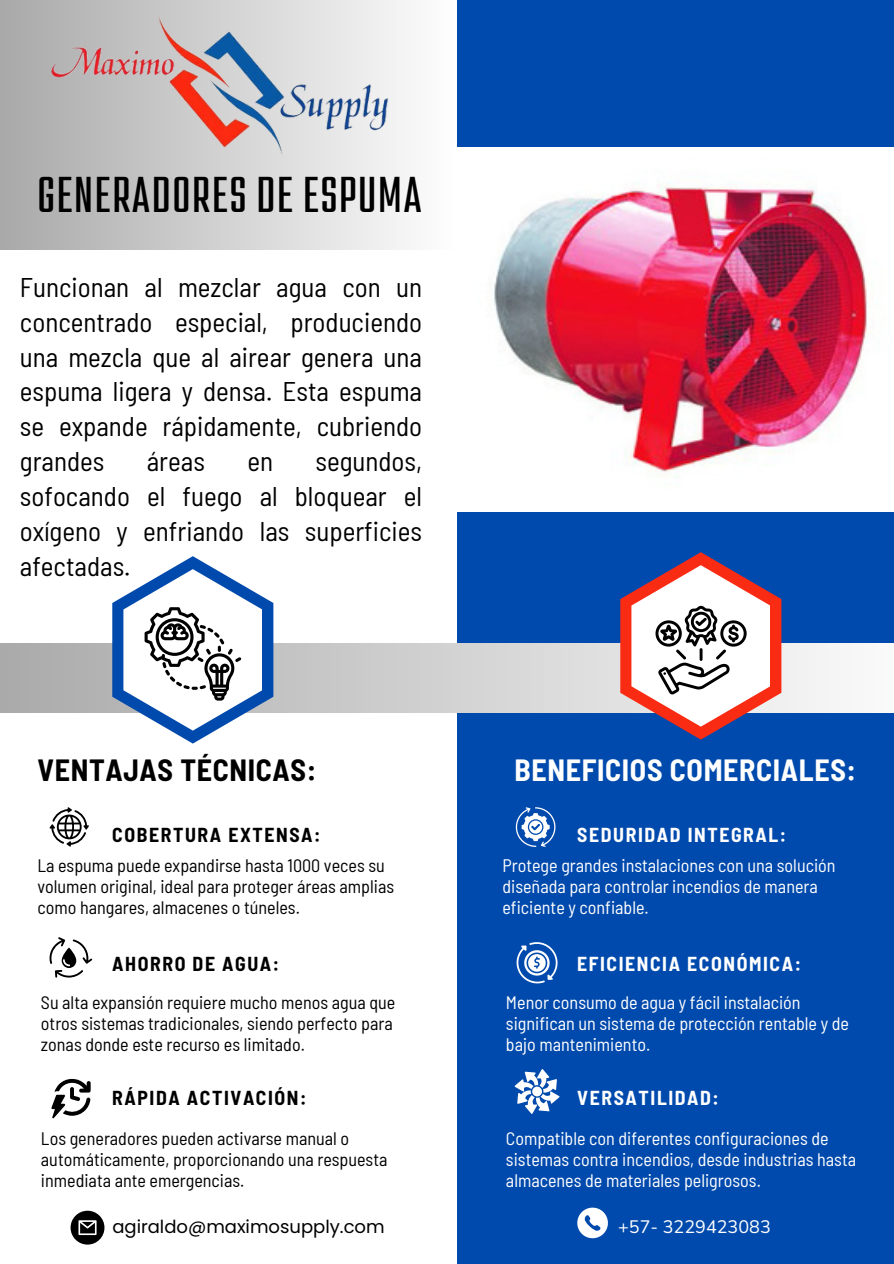
<style>
.page{position:relative;width:894px;height:1264px;background:#fff}
.page>*{position:absolute;margin:0;border:0;box-sizing:border-box;transform-origin:0 0}
.t1{font:45px "Kief Tek Medium Tall";letter-spacing:.04em;color:#000}
.t2{font:700 semi-condensed 30px "Barlow";letter-spacing:.02em;color:#fff}
.t3{font:700 semi-condensed 30px "Barlow";letter-spacing:.02em;color:#000}
.t4{font:semi-condensed 27px/34.8px "Barlow";color:#000;text-align:justify}
.t5{font:700 semi-condensed 19.8px "Barlow";letter-spacing:.08em;color:#fff}
.t6{font:700 semi-condensed 19.8px "Barlow";letter-spacing:.08em;color:#000}
.t7{font:semi-condensed 18.15px/21px "Barlow";color:#000}
.t8{font:semi-condensed 18.15px/21px "Barlow";color:#fff}
.t9{font:18px "Poppins";color:#000}
.t10{font:18px "Nunito";color:#fff}
</style>
<div class="page">
<div style="left:0;top:0;width:893px;height:1263px;background:#004aad"></div>
<div style="left:0;top:237px;width:457px;height:1026px;background:#fff"></div>
<svg style="left:0;top:643px;width:893px;height:69px;background:#d1d1d1"></svg>
<div style="left:0;top:0;width:457px;height:249px;background:linear-gradient(to right,#a9a9a9,#fefefe)"></div>
<img style="left:30px;top:0;width:382px;height:164px">
<svg style="left:112px;top:556px;width:161px;height:187px"></svg>
<svg style="left:620px;top:552px;width:161px;height:187px"></svg>
<svg style="left:50px;top:807px;width:39px;height:39px"></svg>
<svg style="left:50px;top:937px;width:42px;height:40px"></svg>
<svg style="left:51px;top:1078px;width:40px;height:40px"></svg>
<svg style="left:515px;top:807px;width:41px;height:39px"></svg>
<svg style="left:516px;top:942px;width:41px;height:41px"></svg>
<svg style="left:514px;top:1069px;width:45px;height:44px"></svg>
<div style="left:532px;top:1086px;width:10px;height:10px;background:#fff;border-radius:50%"></div>
<svg style="left:71px;top:1210px;width:33px;height:34px"></svg>
<svg style="left:78px;top:1220px;width:18px;height:14px"></svg>
<svg style="left:577px;top:1207px;width:30px;height:30px"></svg>
<img style="left:452px;top:147px;width:441px;height:365px">
<p class="t1" style="left:37px;top:178px;width:385px">GENERADORES DE ESPUMA</p>
<h4 class="t4" style="left:20px;top:268px;width:403px">Funcionan al mezclar agua con un concentrado especial, produciendo una mezcla que al airear genera una espuma ligera y densa. Esta espuma se expande rápidamente, cubriendo grandes</h4>
<h4 class="t4" style="left:20px;top:443px;width:403px;text-indent:295px">segundos, sofocando el fuego al bloquear el oxígeno y enfriando las superficies afectadas.</h4>
<h4 class="t4" style="left:147px;top:443px;width:60px">áreas</h4>
<h4 class="t4" style="left:247px;top:443px;width:27px">en</h4>
<p class="t3" style="left:37px;top:751px;width:280px">VENTAJAS TÉCNICAS:</p>
<p class="t6" style="left:112px;top:822px;width:210px">COBERTURA EXTENSA:</p>
<h4 class="t7" style="left:37px;top:854px;width:358px">La espuma puede expandirse hasta 1000 veces su volumen original, ideal para proteger áreas amplias como hangares, almacenes o túneles.</h4>
<p class="t6" style="left:112px;top:951px;width:168px">AHORRO DE AGUA:</p>
<h2 class="t7" style="left:41px;top:991px;width:356px">Su alta expansión requiere mucho menos agua que otros sistemas tradicionales, siendo perfecto para zonas donde este recurso es limitado.</h2>
<p class="t6" style="left:112px;top:1084px;width:196px">RÁPIDA ACTIVACIÓN:</p>
<h3 class="t7" style="left:41px;top:1126px;width:348px">Los generadores pueden activarse manual o automáticamente, proporcionando una respuesta inmediata ante emergencias.</h3>
<p class="t2" style="left:514px;top:751px;width:343px">BENEFICIOS COMERCIALES:</p>
<p class="t5" style="left:577px;top:822px;width:210px">SEDURIDAD INTEGRAL:</p>
<p class="t8" style="left:502px;top:854px;width:334px">Protege grandes instalaciones con una solución diseñada para controlar incendios de manera eficiente y confiable.</p>
<p class="t5" style="left:577px;top:951px;width:225px">EFICIENCIA ECONÓMICA:</p>
<p class="t8" style="left:506px;top:991px;width:344px">Menor consumo de agua y fácil instalación significan un sistema de protección rentable y de bajo mantenimiento.</p>
<h4 class="t5" style="left:577px;top:1084px;width:143px">VERSATILIDAD:</h4>
<p class="t8" style="left:506px;top:1126px;width:351px">Compatible con diferentes configuraciones de sistemas contra incendios, desde industrias hasta almacenes de materiales peligrosos.</p>
<h2 class="t9" style="left:112px;top:1214px;width:274px">agiraldo@maximosupply.com</h2>
<p class="t10" style="left:618px;top:1214px;width:154px">+57- 3229423083</p>
</div>
